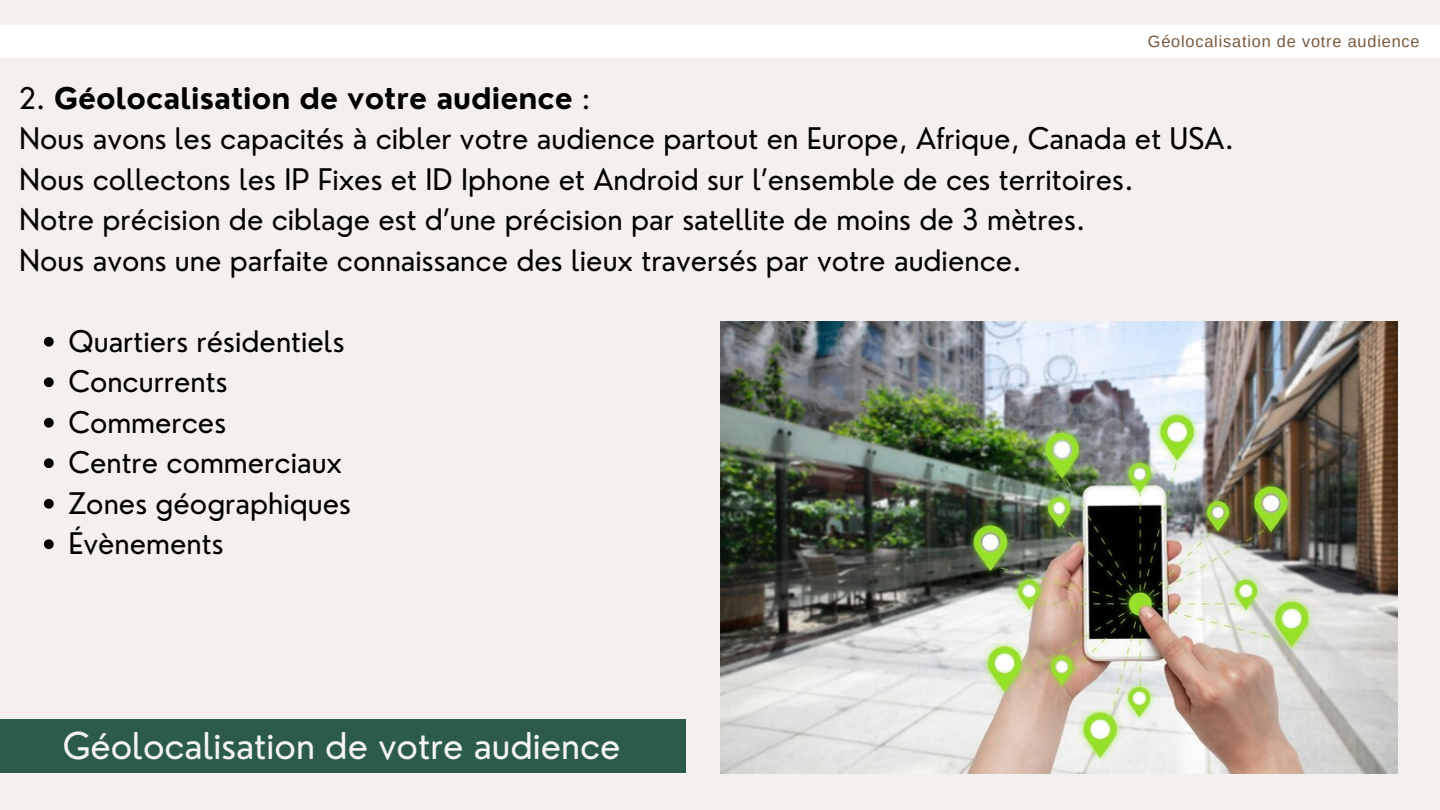
<style>
.page{position:relative;width:1440px;height:810px;background:#f4f0ed}
.page>*{position:absolute;margin:0;border:0;box-sizing:border-box;transform-origin:0 0}
.t1{font:36px "Nourd";color:#f4f4f4}
.t2{font:29px/40.5px "Nourd";color:#000}
.t3{font:16.3px "Arimo";letter-spacing:.05em;color:#77583d}
.s1{font-weight:700}
</style>
<div class="page">
<div style="left:0;top:25px;width:1440px;height:33px;background:#fff"></div>
<div style="left:0;top:720px;width:685px;height:53px;background:#2c5b4c"></div>
<svg style="left:44px;top:337px;width:10px;height:10px"></svg>
<svg style="left:44px;top:377px;width:10px;height:10px"></svg>
<svg style="left:44px;top:418px;width:10px;height:10px"></svg>
<svg style="left:44px;top:458px;width:10px;height:10px"></svg>
<svg style="left:44px;top:499px;width:10px;height:10px"></svg>
<svg style="left:44px;top:539px;width:10px;height:10px"></svg>
<img style="left:720px;top:322px;width:678px;height:451px">
<h1 class="t3" style="left:1148px;top:32px;width:273px">Géolocalisation de votre audience</h1>
<h2 class="t2" style="left:19px;top:78px;width:1217px">2. <span class="s1">Géolocalisation de votre audience</span> :<br>Nous avons les capacités à cibler votre audience partout en Europe, Afrique, Canada et USA.<br>Nous collectons les IP Fixes et ID Iphone et Android sur l’ensemble de ces territoires.<br>Notre précision de ciblage est d’une précision par satellite de moins de 3 mètres.<br>Nous avons une parfaite connaissance des lieux traversés par votre audience.</h2>
<p class="t2" style="left:68px;top:321px;width:278px">Quartiers résidentiels</p>
<p class="t2" style="left:68px;top:361px;width:161px">Concurrents</p>
<p class="t2" style="left:68px;top:402px;width:159px">Commerces</p>
<p class="t2" style="left:68px;top:442px;width:275px">Centre commerciaux</p>
<p class="t2" style="left:68px;top:483px;width:284px">Zones géographiques</p>
<p class="t2" style="left:68px;top:523px;width:157px">Évènements</p>
<p class="t1" style="left:63px;top:723px;width:559px">Géolocalisation de votre audience</p>
</div>
